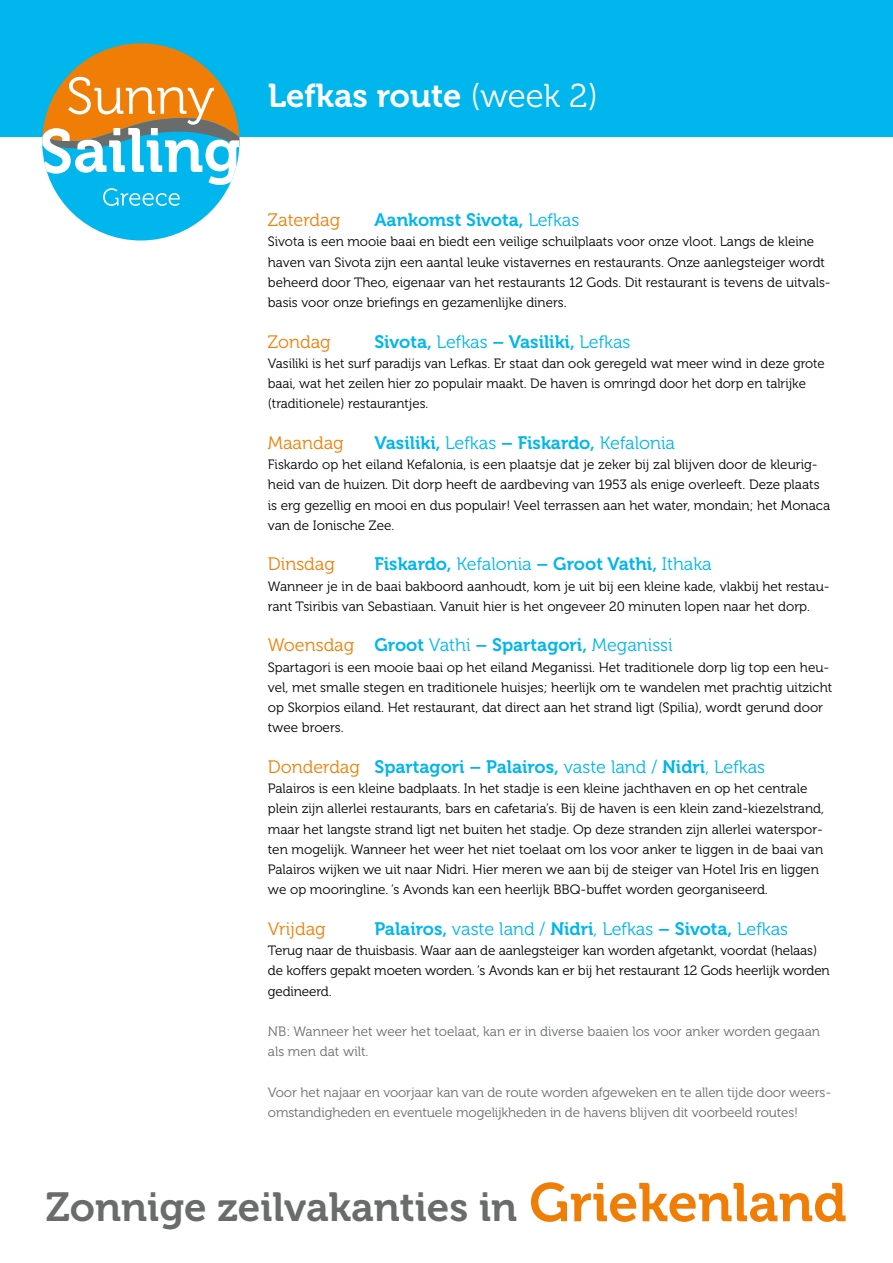
<style>
.page{position:relative;width:893px;height:1263px;background:#fff}
.page>*{position:absolute;margin:0;border:0;box-sizing:border-box;transform-origin:0 0}
.t1{font:40.5px "Museo 700";color:#6a6c6c}
.t2{font:33px "Museo 700";color:#fff}
.t3{font:18px "Museo 700";color:#00b6ec}
.t4{font:18px "Museo 300";color:#00b6ec}
.t5{font:18px "Museo 300";color:#f07e06}
.t6{font:13.5px/20.2px "Museo 300";color:#000}
.t7{font:13.5px/20.2px "Museo 300";letter-spacing:-.01em;color:#6a6c6c}
.s1{font-family:"Museo 300"}
.s2{font-family:"Museo 300";color:#f07e06}
.s3{font-family:"Museo 700"}
.s4{font-size:54px;color:#f07e06}
</style>
<div class="page">
<div style="left:0;top:0;width:893px;height:136px;background:#00b6ec"></div>
<svg style="left:42px;top:43px;width:197px;height:198px"></svg>
<h2 class="t2" style="left:268px;top:77px;width:332px">Lefkas route <span class="s1">(week 2)</span></h2>
<h3 class="t5" style="left:268px;top:210px;width:74px">Zaterdag</h3>
<h3 class="t3" style="left:374px;top:210px;width:206px">Aankomst Sivota, <span class="s1">Lefkas</span></h3>
<p class="t6" style="left:268px;top:232px;width:564px">Sivota is een mooie baai en biedt een veilige schuilplaats voor onze vloot. Langs de kleine haven van Sivota zijn een aantal leuke vistavernes en restaurants. Onze aanlegsteiger wordt beheerd door Theo, eigenaar van het restaurants 12 Gods. Dit restaurant is tevens de uitvals&shy;basis voor onze briefings en gezamenlijke diners.</p>
<h3 class="t5" style="left:268px;top:332px;width:64px">Zondag</h3>
<h3 class="t3" style="left:374px;top:331px;width:258px">Sivota, <span class="s1">Lefkas</span> – Vasiliki, <span class="s1">Lefkas</span></h3>
<p class="t6" style="left:268px;top:353px;width:558px">Vasiliki is het surf paradijs van Lefkas. Er staat dan ook geregeld wat meer wind in deze grote baai, wat het zeilen hier zo populair maakt. De haven is omringd door het dorp en talrijke (traditionele) restaurantjes.</p>
<h3 class="t5" style="left:268px;top:433px;width:77px">Maandag</h3>
<h3 class="t3" style="left:374px;top:433px;width:302px">Vasiliki, <span class="s1">Lefkas</span> – Fiskardo, <span class="s1">Kefalonia</span></h3>
<p class="t6" style="left:268px;top:455px;width:564px">Fiskardo op het eiland Kefalonia, is een plaatsje dat je zeker bij zal blijven door de kleurig&shy;heid van de huizen. Dit dorp heeft de aardbeving van 1953 als enige overleeft. Deze plaats is erg gezellig en mooi en dus populair! Veel terrassen aan het water, mondain; het Monaca van de Ionische Zee.</p>
<h3 class="t5" style="left:268px;top:554px;width:68px">Dinsdag</h3>
<h3 class="t3" style="left:374px;top:554px;width:339px">Fiskardo, <span class="s1">Kefalonia</span> – Groot Vathi, <span class="s1">Ithaka</span></h3>
<p class="t6" style="left:268px;top:576px;width:563px">Wanneer je in de baai bakboord aanhoudt, kom je uit bij een kleine kade, vlakbij het restau&shy;rant Tsiribis van Sebastiaan. Vanuit hier is het ongeveer 20 minuten lopen naar het dorp.</p>
<h3 class="t3" style="left:268px;top:635px;width:406px"><span class="s2">Woensdag</span> Groot <span class="s1">Vathi</span> – Spartagori, <span class="s1">Meganissi</span></h3>
<p class="t6" style="left:268px;top:657px;width:566px">Spartagori is een mooie baai op het eiland Meganissi. Het traditionele dorp lig top een heu&shy;vel, met smalle stegen en traditionele huisjes; heerlijk om te wandelen met prachtig uitzicht op Skorpios eiland. Het restaurant, dat direct aan het strand ligt (Spilia), wordt gerund door twee broers.</p>
<h3 class="t3" style="left:268px;top:757px;width:499px"><span class="s2">Donderdag</span> Spartagori – Palairos, <span class="s1">vaste land /</span> Nidri<span class="s1">, Lefkas</span></h3>
<p class="t6" style="left:268px;top:779px;width:558px">Palairos is een kleine badplaats. In het stadje is een kleine jachthaven en op het centrale plein zijn allerlei restaurants, bars en cafetaria’s. Bij de haven is een klein zand-kiezelstrand, maar het langste strand ligt net buiten het stadje. Op deze stranden zijn allerlei waterspor&shy;ten mogelijk. Wanneer het weer het niet toelaat om los voor anker te liggen in de baai van Palairos wijken we uit naar Nidri. Hier meren we aan bij de steiger van Hotel Iris en liggen we op mooringline. ’s Avonds kan een heerlijk BBQ-buffet worden georganiseerd.</p>
<h3 class="t5" style="left:268px;top:919px;width:59px">Vrijdag</h3>
<h3 class="t4" style="left:374px;top:919px;width:415px"><span class="s3">Palairos,</span> vaste land / <span class="s3">Nidri</span>, Lefkas <span class="s3">– Sivota,</span> Lefkas</h3>
<p class="t6" style="left:268px;top:941px;width:563px">Terug naar de thuisbasis. Waar aan de aanlegsteiger kan worden afgetankt, voordat (helaas) de koffers gepakt moeten worden. ’s Avonds kan er bij het restaurant 12 Gods heerlijk worden gedineerd.</p>
<p class="t7" style="left:268px;top:1022px;width:554px">NB: Wanneer het weer het toelaat, kan er in diverse baaien los voor anker worden gegaan als men dat wilt.</p>
<p class="t7" style="left:268px;top:1082px;width:565px">Voor het najaar en voorjaar kan van de route worden afgeweken en te allen tijde door weers&shy;omstandigheden en eventuele mogelijkheden in de havens blijven dit voorbeeld routes!</p>
<h1 class="t1" style="left:46px;top:1185px;width:802px">Zonnige zeilvakanties in <span class="s4">Griekenland</span></h1>
</div>
